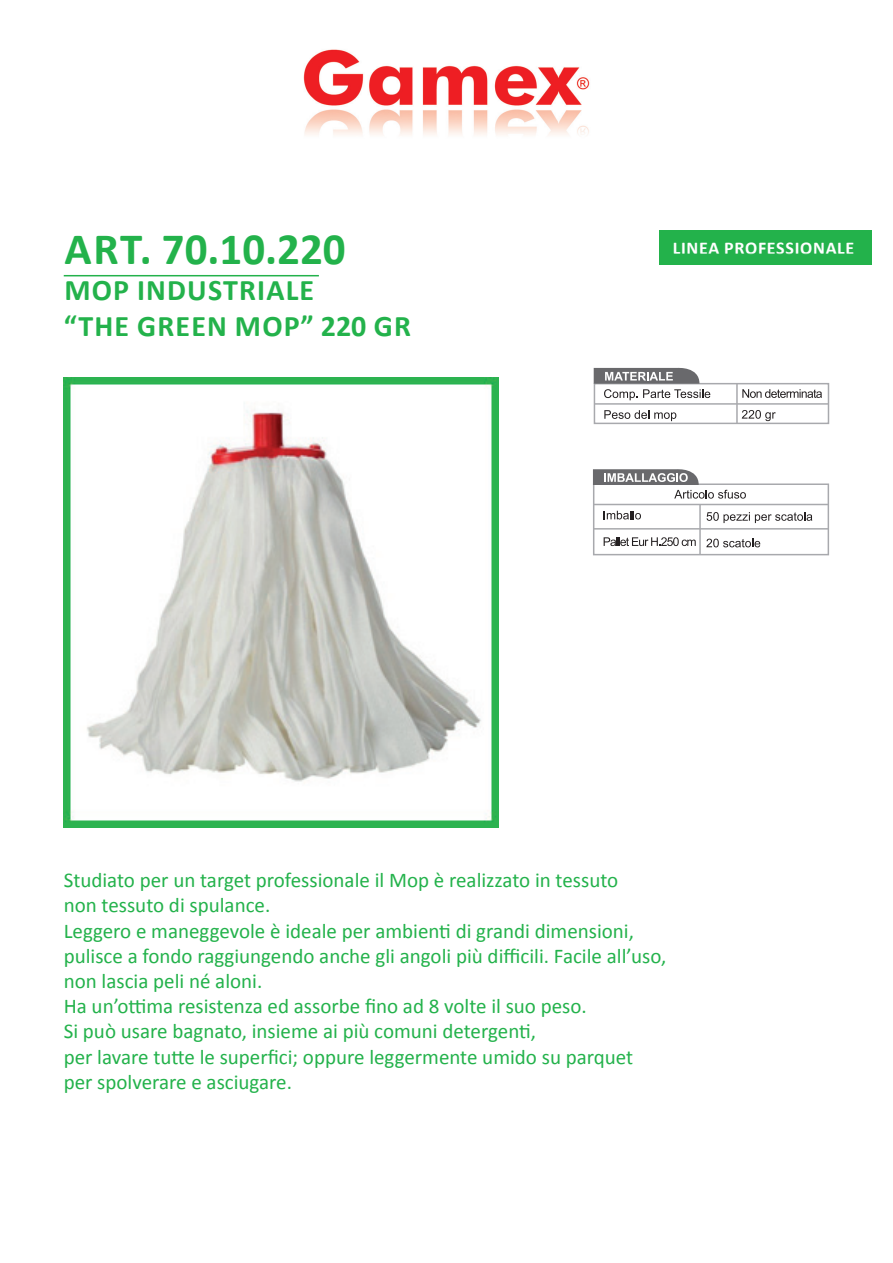
<style>
.page{position:relative;width:893px;height:1263px;background:#fff}
.page>*{position:absolute;margin:0;border:0;box-sizing:border-box;transform-origin:0 0}
.t1{font:700 45px "Calibri";color:#23b24b}
.t2{font:700 30px/36px "Calibri";letter-spacing:.04em;color:#23b24b}
.t3{font:21px/25.2px "Calibri";color:#23b24b}
.t4{font:700 18px "Calibri";letter-spacing:.04em;color:#fff}
</style>
<div class="page">
<hr style="left:64px;top:275px;width:255px;height:1px;background:#23b24b">
<img style="left:303px;top:49px;width:287px;height:86px">
<div style="left:659px;top:230px;width:213px;height:34px;background:#23b24b"></div>
<img style="left:64px;top:377px;width:435px;height:450px">
<hr style="left:594px;top:504px;width:234px;height:1px;background:#a8a9ad">
<hr style="left:594px;top:528px;width:234px;height:2px;background:#a8a9ad">
<hr style="left:699px;top:504px;width:2px;height:51px;background:#a8a9ad">
<div style="left:593px;top:484px;width:236px;height:71px;border:2px solid #a8a9ad"></div>
<svg style="left:593px;top:469px;width:153px;height:30px"></svg>
<svg style="left:604px;top:511px;width:37px;height:8px"></svg>
<svg style="left:706px;top:512px;width:106px;height:11px"></svg>
<svg style="left:604px;top:537px;width:92px;height:9px"></svg>
<svg style="left:706px;top:539px;width:54px;height:8px"></svg>
<hr style="left:594px;top:403px;width:234px;height:2px;background:#a8a9ad">
<hr style="left:736px;top:384px;width:2px;height:39px;background:#a8a9ad">
<div style="left:594px;top:383px;width:235px;height:41px;border:2px solid #a8a9ad"></div>
<svg style="left:594px;top:367px;width:116px;height:33px"></svg>
<svg style="left:742px;top:389px;width:80px;height:9px"></svg>
<svg style="left:604px;top:410px;width:72px;height:11px"></svg>
<svg style="left:742px;top:410px;width:34px;height:11px"></svg>
<h1 class="t1" style="left:65px;top:230px;width:282px">ART. 70.10.220</h1>
<p class="t4" style="left:673px;top:241px;width:183px">LINEA PROFESSIONALE</p>
<h2 class="t2" style="left:64px;top:275px;width:349px">MOP INDUSTRIALE<br>“THE GREEN MOP” 220 GR</h2>
<p class="t3" style="left:64px;top:869px;width:604px">Studiato per un target professionale il Mop è realizzato in tessuto<br>non tessuto di spulance.<br>Leggero e maneggevole è ideale per ambienti di grandi dimensioni, pulisce a fondo raggiungendo anche gli angoli più difficili. Facile all’uso, non lascia peli né aloni.<br>Ha un’ottima resistenza ed assorbe fino ad 8 volte il suo peso.<br>Si può usare bagnato, insieme ai più comuni detergenti,<br>per lavare tutte le superfici; oppure leggermente umido su parquet per spolverare e asciugare.</p>
</div>
